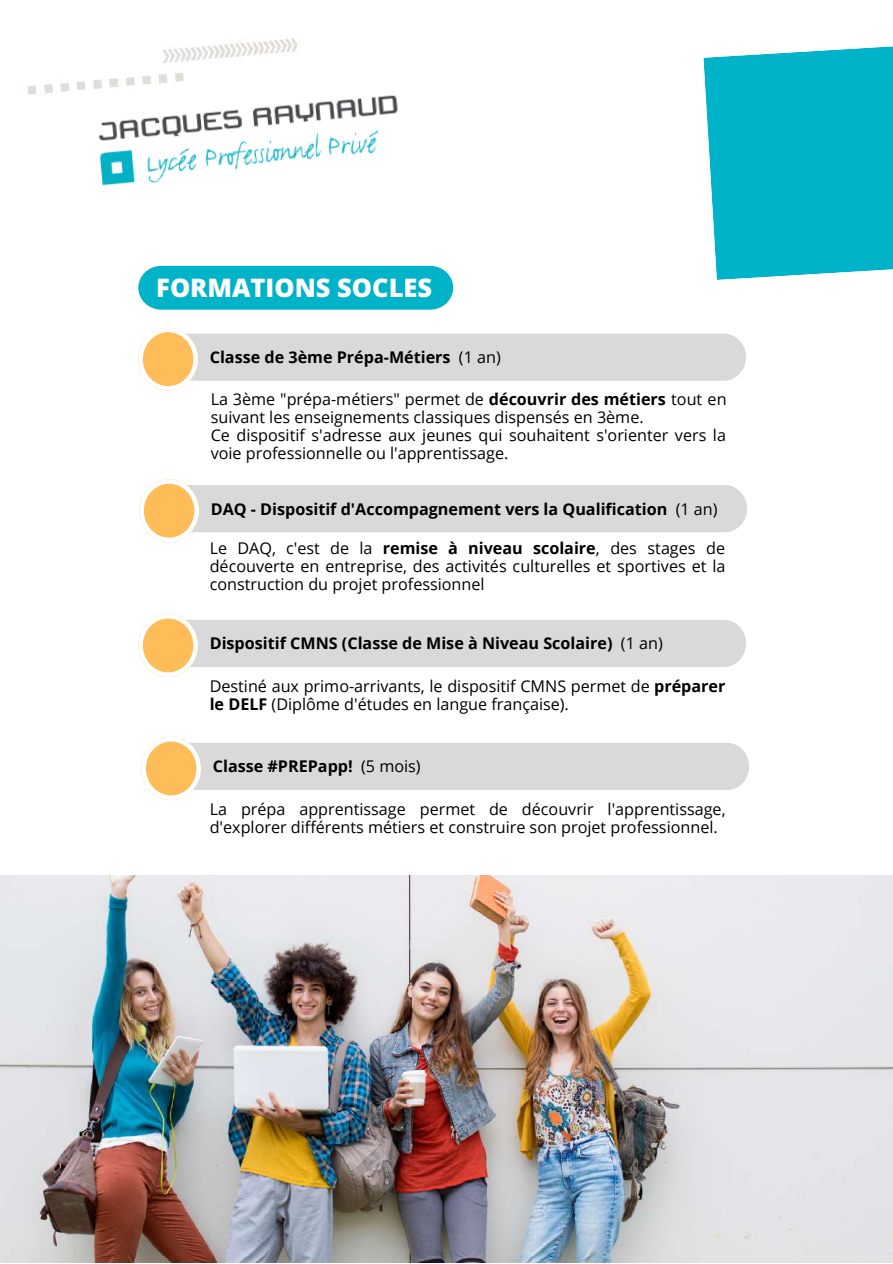
<style>
.page{position:relative;width:893px;height:1264px;background:#fff}
.page>*{position:absolute;margin:0;border:0;box-sizing:border-box;transform-origin:0 0}
.t1{font:800 25.5px "Open Sans";color:#fff}
.t2{font:16.2px/18px "Open Sans";color:#000}
.t3{font:700 16.2px "Open Sans";color:#000}
.s1{font-weight:400}
.s2{font-weight:700}
</style>
<div class="page">
<svg style="left:703px;top:46px;width:189px;height:234px;background:#16b9cc"></svg>
<div style="left:138px;top:266px;width:315px;height:44px;background:#01b3c8"></div>
<div style="left:145px;top:485px;width:602px;height:47px;background:#d9d9d9;border-radius:23px"></div>
<svg style="left:139px;top:479px;width:60px;height:63px"></svg>
<div style="left:144px;top:620px;width:602px;height:47px;background:#d9d9d9;border-radius:23px"></div>
<svg style="left:138px;top:614px;width:60px;height:63px"></svg>
<img style="left:27px;top:38px;width:271px;height:57px">
<img style="left:89px;top:90px;width:309px;height:96px">
<img style="left:0;top:875px;width:892px;height:387px">
<div style="left:144px;top:333px;width:602px;height:48px;background:#d9d9d9;border-radius:23px"></div>
<svg style="left:138px;top:328px;width:60px;height:62px"></svg>
<div style="left:147px;top:742px;width:602px;height:48px;background:#d9d9d9;border-radius:23px"></div>
<svg style="left:141px;top:737px;width:60px;height:63px"></svg>
<h1 class="t1" style="left:156px;top:269px;width:277px">FORMATIONS SOCLES</h1>
<p class="t3" style="left:210px;top:346px;width:292px">Classe de 3ème Prépa-Métiers <span class="s1">(1 an)</span></p>
<p class="t2" style="left:211px;top:390px;width:517px">La 3ème "prépa-métiers" permet de <span class="s2">découvrir des métiers</span> tout en suivant les enseignements classiques dispensés en 3ème.<br>Ce dispositif s'adresse aux jeunes qui souhaitent s'orienter vers la voie professionnelle ou l'apprentissage.</p>
<p class="t3" style="left:211px;top:497px;width:508px">DAQ - Dispositif d'Accompagnement vers la Qualification <span class="s1">(1 an)</span></p>
<p class="t2" style="left:210px;top:538px;width:517px;text-align:justify">Le DAQ, c'est de la <span class="s2">remise à niveau scolaire</span>, des stages de découverte en entreprise, des activités culturelles et sportives et la construction du projet professionnel</p>
<p class="t3" style="left:210px;top:632px;width:454px">Dispositif CMNS (Classe de Mise à Niveau Scolaire) <span class="s1">(1 an)</span></p>
<p class="t2" style="left:210px;top:676px;width:517px">Destiné aux primo-arrivants, le dispositif CMNS permet de <span class="s2">préparer le DELF</span> (Diplôme d'études en langue française).</p>
<p class="t3" style="left:213px;top:755px;width:209px">Classe #PREPapp! <span class="s1">(5 mois)</span></p>
<p class="t2" style="left:210px;top:800px;width:517px">La prépa apprentissage permet de découvrir l'apprentissage, d'explorer différents métiers et construire son projet professionnel.</p>
</div>
